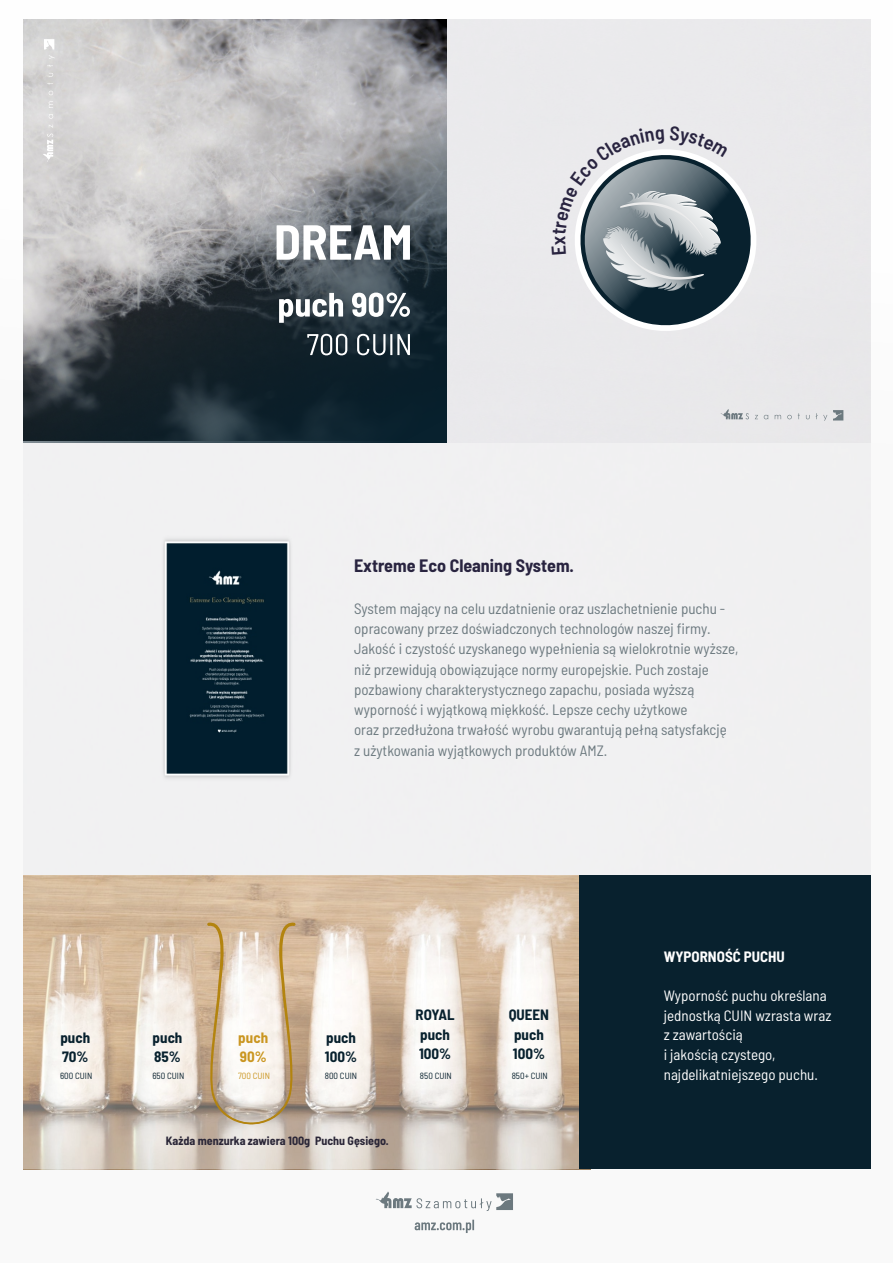
<style>
.page{position:relative;width:893px;height:1263px;background:#f1f1f2}
.page>*{position:absolute;margin:0;border:0;box-sizing:border-box;transform-origin:0 0}
.t1{font:700 semi-condensed 18px "Barlow";color:#292440}
.t2{font:semi-condensed 15px/20.2px "Barlow";color:#6c797f}
.t3{font:semi-condensed 15px/19.6px "Barlow";color:#fff}
.t4{font:700 semi-condensed 15px/19.6px "Barlow";color:#08212e}
.t5{font:700 semi-condensed 15px "Barlow";color:#fff}
.t6{font:700 semi-condensed 15px/19.6px "Barlow";color:#ca9621}
.t7{font:700 semi-condensed 12px "Barlow";color:#2a2637}
.t8{font:semi-condensed 9px "Barlow";color:#08212e}
.t9{font:semi-condensed 9px "Barlow";color:#ca9621}
</style>
<div class="page">
<svg style="left:720px;top:409px;width:107px;height:12px"></svg>
<svg style="left:833px;top:410px;width:10px;height:10px"></svg>
<svg style="left:24px;top:19px;width:423px;height:423px;background:#7d8286"></svg>
<svg style="left:43px;top:39px;width:12px;height:123px"></svg>
<div style="left:24px;top:876px;width:566px;height:293px;background:#fff;opacity:.39"></div>
<svg style="left:206px;top:920px;width:91px;height:216px"></svg>
<img style="left:161px;top:536px;width:132px;height:245px">
<div style="left:580px;top:876px;width:291px;height:293px;background:#08212e"></div>
<svg style="left:277px;top:225px;width:133px;height:35px"></svg>
<svg style="left:279px;top:293px;width:131px;height:30px"></svg>
<svg style="left:307px;top:334px;width:103px;height:21px"></svg>
<svg style="left:376px;top:1191px;width:137px;height:20px"></svg>
<svg style="left:415px;top:1220px;width:59px;height:13px"></svg>
<svg style="left:551px;top:126px;width:214px;height:213px"></svg>
<p class="t1" style="left:354px;top:553px;width:221px">Extreme Eco Cleaning System.</p>
<p class="t2" style="left:354px;top:597px;width:386px">System mający na celu uzdatnienie oraz uszlachetnienie puchu - opracowany przez doświadczonych technologów naszej firmy.<br>Jakość i czystość uzyskanego wypełnienia są wielokrotnie wyższe, niż przewidują obowiązujące normy europejskie. Puch zostaje pozbawiony charakterystycznego zapachu, posiada wyższą wyporność i wyjątkową miękkość. Lepsze cechy użytkowe<br>oraz przedłużona trwałość wyrobu gwarantują pełną satysfakcję<br>z użytkowania wyjątkowych produktów AMZ.</p>
<p class="t4" style="left:416px;top:1004px;width:40px">ROYAL puch<br>100%</p>
<p class="t4" style="left:509px;top:1004px;width:42px">QUEEN puch<br>100%</p>
<p class="t4" style="left:60px;top:1026px;width:31px">puch<br>70%</p>
<p class="t8" style="left:60px;top:1069px;width:34px">600 CUIN</p>
<p class="t9" style="left:238px;top:1069px;width:33px">700 CUIN</p>
<p class="t8" style="left:420px;top:1069px;width:33px">850 CUIN</p>
<p class="t8" style="left:512px;top:1069px;width:38px">850+ CUIN</p>
<p class="t4" style="left:153px;top:1026px;width:31px">puch<br>85%</p>
<p class="t6" style="left:238px;top:1026px;width:31px">puch<br>90%</p>
<p class="t4" style="left:325px;top:1026px;width:34px">puch<br>100%</p>
<p class="t8" style="left:325px;top:1069px;width:34px">800 CUIN</p>
<p class="t8" style="left:152px;top:1069px;width:33px">650 CUIN</p>
<p class="t7" style="left:166px;top:1132px;width:224px">Każda menzurka zawiera 100g Puchu Gęsiego.</p>
<p class="t5" style="left:664px;top:946px;width:122px">WYPORNOŚĆ PUCHU</p>
<p class="t3" style="left:664px;top:985px;width:169px">Wyporność puchu określana jednostką CUIN wzrasta wraz z zawartością<br>i jakością czystego, najdelikatniejszego puchu.</p>
</div>
